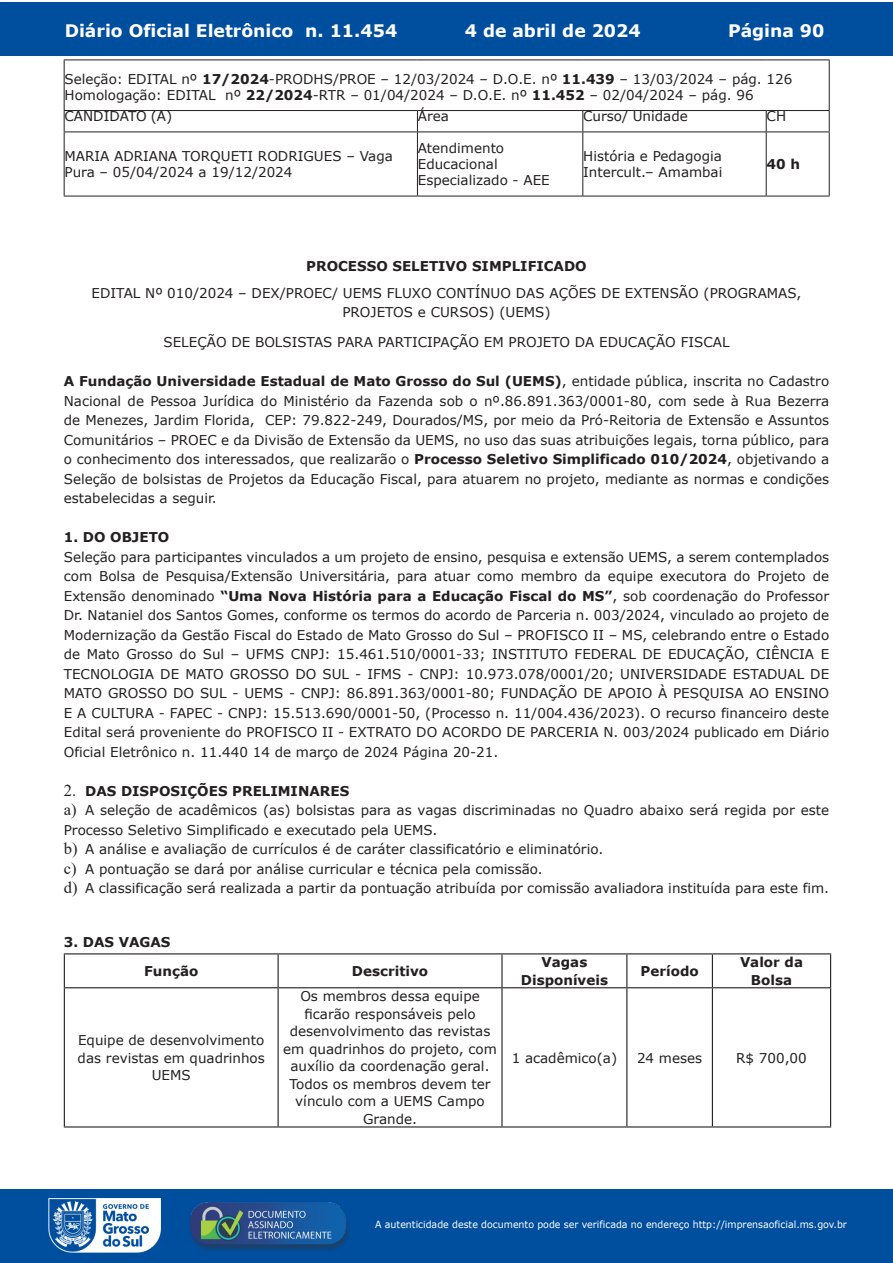
<style>
.page{position:relative;width:893px;height:1263px;background:#fff}
.page>*{position:absolute;margin:0;border:0;box-sizing:border-box;transform-origin:0 0}
.t1{font:700 17.25px "Verdana";color:#fff}
.t2{font:13.5px/19.5px "Verdana";color:#231f20}
.t3{font:700 13.5px/17.5px "Verdana";color:#231f20;text-align:center}
.t4{font:9.9px "Verdana";color:#fff;scale:.95 1}
.s1{font-weight:700}
.s2{font-family:"Times New Roman";font-size:16.5px}
</style>
<div class="page">
<div style="left:0;top:2px;width:893px;height:53px;background:#004f9f"></div>
<div style="left:1px;top:1189px;width:892px;height:74px;background:#004f9f"></div>
<img style="left:49px;top:1198px;width:111px;height:54px">
<img style="left:185px;top:1201px;width:168px;height:54px">
<hr style="left:64px;top:60px;width:353px;height:1px;background:#231f20">
<hr style="left:417px;top:60px;width:166px;height:1px;background:#231f20">
<hr style="left:583px;top:60px;width:183px;height:1px;background:#231f20">
<hr style="left:766px;top:60px;width:64px;height:1px;background:#231f20">
<hr style="left:64px;top:110px;width:353px;height:1px;background:#231f20">
<hr style="left:417px;top:110px;width:166px;height:1px;background:#231f20">
<hr style="left:583px;top:110px;width:183px;height:1px;background:#231f20">
<hr style="left:766px;top:110px;width:64px;height:1px;background:#231f20">
<hr style="left:64px;top:132px;width:353px;height:1px;background:#231f20">
<hr style="left:417px;top:132px;width:166px;height:1px;background:#231f20">
<hr style="left:583px;top:132px;width:183px;height:1px;background:#231f20">
<hr style="left:766px;top:132px;width:64px;height:1px;background:#231f20">
<hr style="left:64px;top:196px;width:353px;height:1px;background:#231f20">
<hr style="left:417px;top:196px;width:166px;height:1px;background:#231f20">
<hr style="left:583px;top:196px;width:183px;height:1px;background:#231f20">
<hr style="left:766px;top:196px;width:64px;height:1px;background:#231f20">
<hr style="left:64px;top:60px;width:1px;height:50px;background:#231f20">
<svg style="left:64px;top:111px;width:1px;height:21px"></svg>
<hr style="left:64px;top:132px;width:1px;height:64px;background:#231f20">
<hr style="left:829px;top:60px;width:1px;height:50px;background:#231f20">
<svg style="left:417px;top:111px;width:1px;height:21px"></svg>
<svg style="left:582px;top:111px;width:1px;height:21px"></svg>
<svg style="left:766px;top:111px;width:1px;height:21px"></svg>
<svg style="left:829px;top:111px;width:1px;height:21px"></svg>
<hr style="left:417px;top:132px;width:1px;height:64px;background:#231f20">
<hr style="left:582px;top:132px;width:1px;height:64px;background:#231f20">
<hr style="left:766px;top:132px;width:1px;height:64px;background:#231f20">
<hr style="left:829px;top:132px;width:1px;height:64px;background:#231f20">
<hr style="left:64px;top:953px;width:214px;height:1px;background:#231f20">
<hr style="left:278px;top:953px;width:224px;height:1px;background:#231f20">
<hr style="left:502px;top:953px;width:125px;height:1px;background:#231f20">
<hr style="left:627px;top:953px;width:85px;height:1px;background:#231f20">
<hr style="left:712px;top:953px;width:119px;height:1px;background:#231f20">
<hr style="left:64px;top:987px;width:214px;height:1px;background:#231f20">
<hr style="left:278px;top:987px;width:224px;height:1px;background:#231f20">
<hr style="left:502px;top:987px;width:125px;height:1px;background:#231f20">
<hr style="left:627px;top:987px;width:85px;height:1px;background:#231f20">
<hr style="left:712px;top:987px;width:119px;height:1px;background:#231f20">
<hr style="left:64px;top:1126px;width:214px;height:1px;background:#231f20">
<hr style="left:278px;top:1126px;width:224px;height:1px;background:#231f20">
<hr style="left:502px;top:1126px;width:125px;height:1px;background:#231f20">
<hr style="left:627px;top:1126px;width:85px;height:1px;background:#231f20">
<hr style="left:712px;top:1126px;width:119px;height:1px;background:#231f20">
<hr style="left:64px;top:954px;width:1px;height:33px;background:#231f20">
<hr style="left:64px;top:988px;width:1px;height:138px;background:#231f20">
<hr style="left:278px;top:954px;width:1px;height:33px;background:#231f20">
<hr style="left:501px;top:954px;width:2px;height:33px;background:#231f20">
<hr style="left:626px;top:954px;width:1px;height:33px;background:#231f20">
<hr style="left:712px;top:954px;width:1px;height:33px;background:#231f20">
<hr style="left:830px;top:954px;width:1px;height:33px;background:#231f20">
<hr style="left:278px;top:988px;width:1px;height:138px;background:#231f20">
<hr style="left:501px;top:988px;width:2px;height:138px;background:#231f20">
<hr style="left:626px;top:988px;width:1px;height:138px;background:#231f20">
<hr style="left:712px;top:988px;width:1px;height:138px;background:#231f20">
<hr style="left:830px;top:988px;width:1px;height:138px;background:#231f20">
<p class="t1" style="left:65px;top:18px;width:334px">Diário Oficial Eletrônico n. 11.454</p>
<p class="t1" style="left:465px;top:18px;width:177px">4 de abril de 2024</p>
<p class="t1" style="left:728px;top:18px;width:98px">Página 90</p>
<p class="t2" style="left:65px;top:71px;width:729px;line-height:16.2px">Seleção: EDITAL nº <span class="s1">17/2024</span>-PRODHS/PROE – 12/03/2024 – D.O.E. nº <span class="s1">11.439</span> – 13/03/2024 – pág. 126<br>Homologação: EDITAL nº <span class="s1">22/2024</span>-RTR – 01/04/2024 – D.O.E. nº <span class="s1">11.452</span> – 02/04/2024 – pág. 96</p>
<p class="t2" style="left:65px;top:106px;width:109px">CANDIDATO (A)</p>
<p class="t2" style="left:418px;top:106px;width:33px">Área</p>
<p class="t2" style="left:583px;top:106px;width:106px">Curso/ Unidade</p>
<p class="t2" style="left:767px;top:106px;width:21px">CH</p>
<p class="t2" style="left:65px;top:148px;width:330px;line-height:16.2px">MARIA ADRIANA TORQUETI RODRIGUES – Vaga<br>Pura – 05/04/2024 a 19/12/2024</p>
<p class="t2" style="left:418px;top:140px;width:134px;line-height:16.2px">Atendimento<br>Educacional<br>Especializado - AEE</p>
<p class="t2" style="left:583px;top:148px;width:141px;line-height:16.2px">História e Pedagogia<br>Intercult.– Amambai</p>
<p class="t3" style="left:767px;top:155px;width:35px">40 h</p>
<p class="t3" style="left:306px;top:257px;width:282px">PROCESSO SELETIVO SIMPLIFICADO</p>
<p class="t2" style="left:92px;top:283px;width:711px;text-align:center">EDITAL Nº 010/2024 – DEX/PROEC/ UEMS FLUXO CONTÍNUO DAS AÇÕES DE EXTENSÃO (PROGRAMAS,<br>PROJETOS e CURSOS) (UEMS)</p>
<p class="t2" style="left:164px;top:332px;width:567px">SELEÇÃO DE BOLSISTAS PARA PARTICIPAÇÃO EM PROJETO DA EDUCAÇÃO FISCAL</p>
<p class="t2" style="left:64px;top:371px;width:767px;text-align:justify"><span class="s1">A Fundação Universidade Estadual de Mato Grosso do Sul (UEMS)</span>, entidade pública, inscrita no Cadastro Nacional de Pessoa Jurídica do Ministério da Fazenda sob o nº.86.891.363/0001-80, com sede à Rua Bezerra de Menezes, Jardim Florida, CEP: 79.822-249, Dourados/MS, por meio da Pró-Reitoria de Extensão e Assuntos Comunitários – PROEC e da Divisão de Extensão da UEMS, no uso das suas atribuições legais, torna público, para o conhecimento dos interessados, que realizarão o <span class="s1">Processo Seletivo Simplificado 010/2024</span>, objetivando a Seleção de bolsistas de Projetos da Educação Fiscal, para atuarem no projeto, mediante as normas e condições estabelecidas a seguir.</p>
<p class="t3" style="left:64px;top:528px;width:107px">1. DO OBJETO</p>
<p class="t2" style="left:64px;top:547px;width:767px;text-align:justify">Seleção para participantes vinculados a um projeto de ensino, pesquisa e extensão UEMS, a serem contemplados com Bolsa de Pesquisa/Extensão Universitária, para atuar como membro da equipe executora do Projeto de Extensão denominado <span class="s1">“Uma Nova História para a Educação Fiscal do MS”</span>, sob coordenação do Professor Dr. Nataniel dos Santos Gomes, conforme os termos do acordo de Parceria n. 003/2024, vinculado ao projeto de Modernização da Gestão Fiscal do Estado de Mato Grosso do Sul – PROFISCO II – MS, celebrando entre o Estado de Mato Grosso do Sul – UFMS CNPJ: 15.461.510/0001-33; INSTITUTO FEDERAL DE EDUCAÇÃO, CIÊNCIA E TECNOLOGIA DE MATO GROSSO DO SUL - IFMS - CNPJ: 10.973.078/0001/20; UNIVERSIDADE ESTADUAL DE MATO GROSSO DO SUL - UEMS - CNPJ: 86.891.363/0001-80; FUNDAÇÃO DE APOIO À PESQUISA AO ENSINO E A CULTURA - FAPEC - CNPJ: 15.513.690/0001-50, (Processo n. 11/004.436/2023). O recurso financeiro deste Edital será proveniente do PROFISCO II - EXTRATO DO ACORDO DE PARCERIA N. 003/2024 publicado em Diário Oficial Eletrônico n. 11.440 14 de março de 2024 Página 20-21.</p>
<p class="t2" style="left:64px;top:781px;width:767px"><span class="s2">2.</span> <span class="s1">DAS DISPOSIÇÕES PRELIMINARES<br></span><span class="s2">a)</span> A seleção de acadêmicos (as) bolsistas para as vagas discriminadas no Quadro abaixo será regida por este Processo Seletivo Simplificado e executado pela UEMS.<br><span class="s2">b)</span> A análise e avaliação de currículos é de caráter classificatório e eliminatório.<br><span class="s2">c)</span> A pontuação se dará por análise curricular e técnica pela comissão.<br><span class="s2">d)</span> A classificação será realizada a partir da pontuação atribuída por comissão avaliadora instituída para este fim.</p>
<p class="t3" style="left:144px;top:928px;width:56px;line-height:28.7px;text-align:left;text-indent:-80px">3. DAS VAGAS<br>Função</p>
<p class="t2" style="left:78px;top:1031px;width:189px;line-height:17.5px;text-align:center">Equipe de desenvolvimento das revistas em quadrinhos<br>UEMS</p>
<p class="t3" style="left:352px;top:962px;width:78px">Descritivo</p>
<p class="t3" style="left:521px;top:953px;width:89px">Vagas<br>Disponíveis</p>
<p class="t3" style="left:641px;top:962px;width:60px">Período</p>
<p class="t3" style="left:740px;top:953px;width:65px">Valor da<br>Bolsa</p>
<p class="t2" style="left:283px;top:987px;width:215px;line-height:17.5px;text-align:center">Os membros dessa equipe ficarão responsáveis pelo desenvolvimento das revistas em quadrinhos do projeto, com auxílio da coordenação geral.<br>Todos os membros devem ter vínculo com a UEMS Campo<br>Grande.</p>
<p class="t2" style="left:512px;top:1048px;width:107px">1 acadêmico(a)</p>
<p class="t2" style="left:637px;top:1048px;width:67px">24 meses</p>
<p class="t2" style="left:736px;top:1048px;width:72px">R$ 700,00</p>
<p class="t4" style="left:375px;top:1218px;width:498px">A autenticidade deste documento pode ser verificada no endereço http://imprensaoficial.ms.gov.br</p>
</div>
